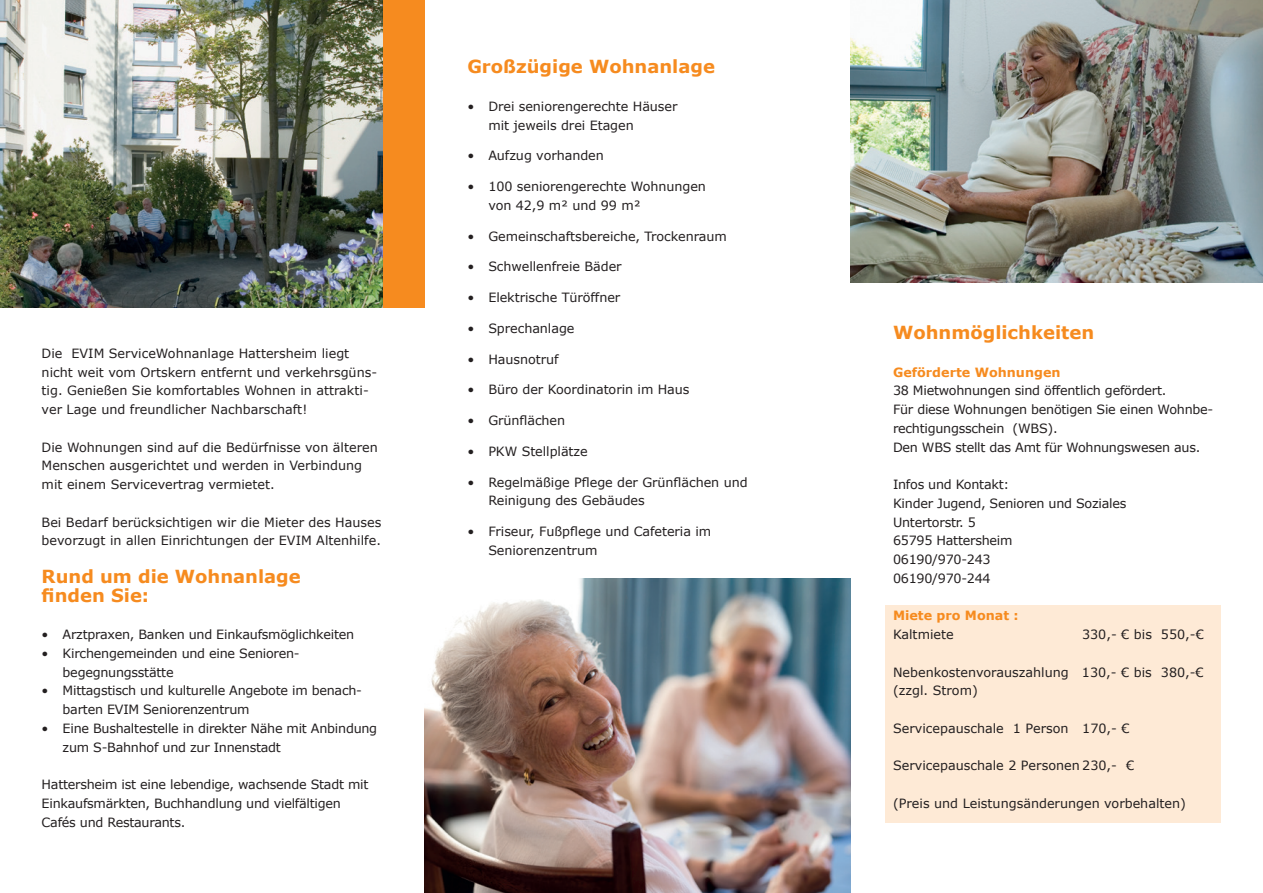
<style>
.page{position:relative;width:1263px;height:893px;background:#fff}
.page>*{position:absolute;margin:0;border:0;box-sizing:border-box;transform-origin:0 0}
.t1{font:700 18px/18.8px "Verdana";color:#f68b1f}
.t2{font:12.75px/18.8px "Verdana";letter-spacing:-.005em;color:#231f20}
.t3{font:700 12.75px "Verdana";color:#f68b1f}
</style>
<div class="page">
<div style="left:0;top:0;width:424px;height:307px;background:#f68b1f"></div>
<img style="left:0;top:0;width:383px;height:307px">
<img style="left:850px;top:0;width:413px;height:283px">
<div style="left:885px;top:605px;width:335px;height:218px;background:#feead6"></div>
<img style="left:424px;top:578px;width:426px;height:315px">
<p class="t2" style="left:42px;top:344px;width:309px">Die EVIM ServiceWohnanlage Hattersheim liegt</p>
<p class="t2" style="left:42px;top:362px;width:337px">nicht weit vom Ortskern entfernt und verkehrsgüns&shy;tig. Genießen Sie komfortables Wohnen in attrakti&shy;ver Lage und freundlicher Nachbarschaft!</p>
<p class="t2" style="left:42px;top:437px;width:338px">Die Wohnungen sind auf die Bedürfnisse von älteren<br>Menschen ausgerichtet und werden in Verbindung mit einem Servicevertrag vermietet.</p>
<p class="t2" style="left:42px;top:512px;width:341px">Bei Bedarf berücksichtigen wir die Mieter des Hauses bevorzugt in allen Einrichtungen der EVIM Altenhilfe.</p>
<p class="t1" style="left:42px;top:566px;width:261px">Rund um die Wohnanlage finden Sie:</p>
<p class="t2" style="left:42px;top:625px;width:314px">• Arztpraxen, Banken und Einkaufsmöglichkeiten</p>
<p class="t2" style="left:63px;top:644px;width:239px;text-indent:-21px">• Kirchengemeinden und eine Senioren&shy;begegnungsstätte</p>
<p class="t2" style="left:63px;top:681px;width:301px;text-indent:-21px">• Mittagstisch und kulturelle Angebote im benach&shy;barten EVIM Seniorenzentrum</p>
<p class="t2" style="left:63px;top:719px;width:316px;text-indent:-21px">• Eine Bushaltestelle in direkter Nähe mit Anbindung zum S-Bahnhof und zur Innenstadt</p>
<p class="t2" style="left:42px;top:775px;width:328px">Hattersheim ist eine lebendige, wachsende Stadt mit<br>Einkaufsmärkten, Buchhandlung und vielfältigen</p>
<p class="t2" style="left:42px;top:812px;width:145px">Cafés und Restaurants.</p>
<p class="t1" style="left:467px;top:57px;width:249px">Großzügige Wohnanlage</p>
<p class="t2" style="left:488px;top:97px;width:191px;text-indent:-21px">• Drei seniorengerechte Häuser mit jeweils drei Etagen</p>
<p class="t2" style="left:467px;top:146px;width:138px">• Aufzug vorhanden</p>
<p class="t2" style="left:488px;top:177px;width:219px;text-indent:-21px">• 100 seniorengerechte Wohnungen von 42,9 m² und 99 m²</p>
<p class="t2" style="left:467px;top:226px;width:261px">• Gemeinschaftsbereiche, Trockenraum</p>
<p class="t2" style="left:467px;top:257px;width:156px">• Schwellenfreie Bäder</p>
<p class="t2" style="left:467px;top:288px;width:155px">• Elektrische Türöffner</p>
<p class="t2" style="left:467px;top:319px;width:109px">• Sprechanlage</p>
<p class="t2" style="left:467px;top:349px;width:93px">• Hausnotruf</p>
<p class="t2" style="left:467px;top:380px;width:224px">• Büro der Koordinatorin im Haus</p>
<p class="t2" style="left:467px;top:411px;width:99px">• Grünflächen</p>
<p class="t2" style="left:467px;top:442px;width:122px">• PKW Stellplätze</p>
<p class="t2" style="left:488px;top:472px;width:261px;text-indent:-21px">• Regelmäßige Pflege der Grünflächen und<br>Reinigung des Gebäudes</p>
<p class="t2" style="left:488px;top:522px;width:224px;text-indent:-21px">• Friseur, Fußpflege und Cafeteria im<br>Seniorenzentrum</p>
<p class="t1" style="left:893px;top:323px;width:203px">Wohnmöglichkeiten</p>
<p class="t3" style="left:893px;top:363px;width:169px">Geförderte Wohnungen</p>
<p class="t2" style="left:893px;top:381px;width:275px">38 Mietwohnungen sind öffentlich gefördert.</p>
<p class="t2" style="left:893px;top:400px;width:322px">Für diese Wohnungen benötigen Sie einen Wohnbe&shy;rechtigungsschein (WBS).</p>
<p class="t2" style="left:893px;top:437px;width:309px">Den WBS stellt das Amt für Wohnungswesen aus.</p>
<p class="t2" style="left:893px;top:475px;width:118px">Infos und Kontakt:</p>
<p class="t2" style="left:893px;top:494px;width:235px">Kinder Jugend, Senioren und Soziales</p>
<p class="t2" style="left:893px;top:512px;width:84px">Untertorstr. 5</p>
<p class="t2" style="left:893px;top:531px;width:121px">65795 Hattersheim</p>
<p class="t2" style="left:893px;top:550px;width:99px">06190/970-243</p>
<p class="t2" style="left:893px;top:569px;width:99px">06190/970-244</p>
<p class="t3" style="left:893px;top:607px;width:127px">Miete pro Monat :</p>
<p class="t2" style="left:893px;top:625px;width:62px">Kaltmiete</p>
<p class="t2" style="left:1082px;top:625px;width:123px">330,- € bis 550,-€</p>
<p class="t2" style="left:893px;top:662px;width:312px">Nebenkostenvorauszahlung 130,- € bis 380,-€ (zzgl. Strom)</p>
<p class="t2" style="left:893px;top:719px;width:238px">Servicepauschale 1 Person 170,- €</p>
<p class="t2" style="left:893px;top:756px;width:243px">Servicepauschale 2 Personen 230,- €</p>
<p class="t2" style="left:893px;top:794px;width:294px">(Preis und Leistungsänderungen vorbehalten)</p>
</div>
